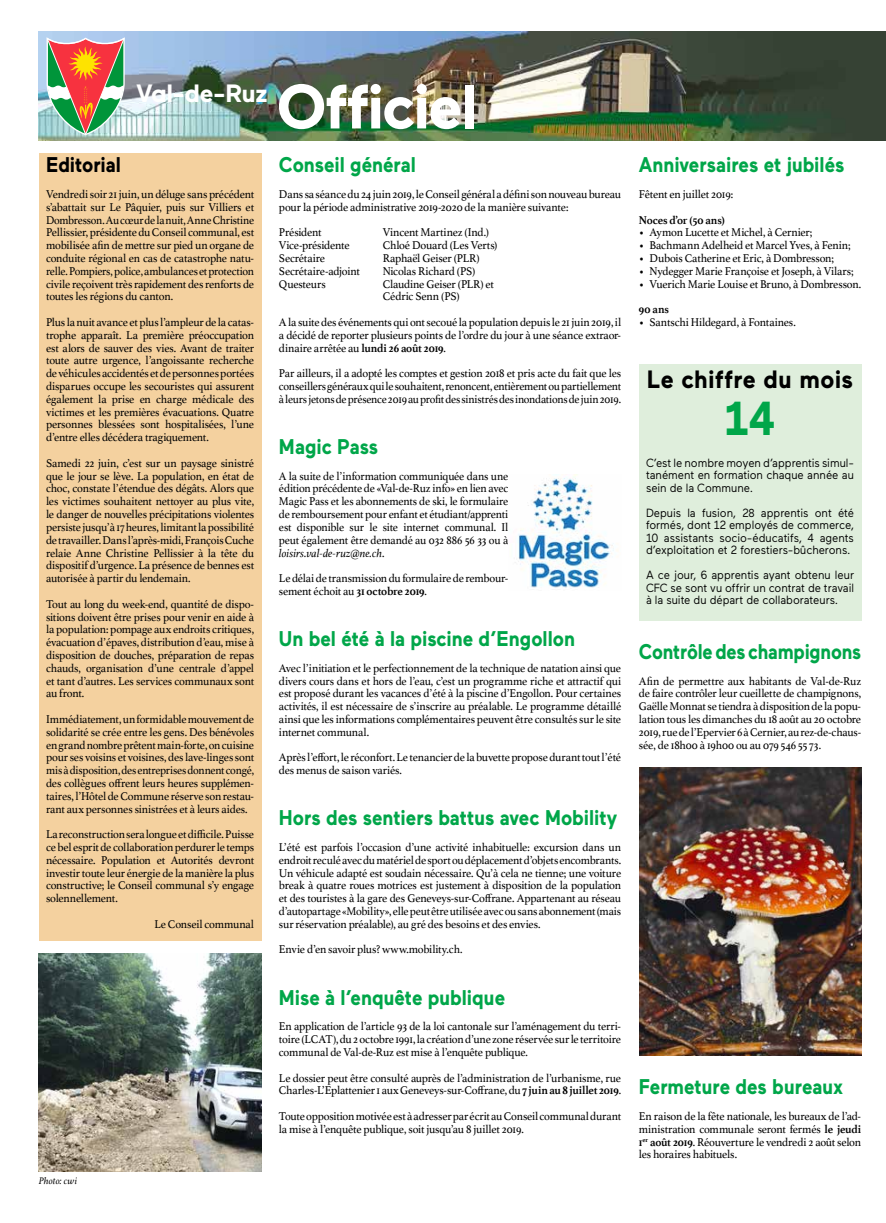
<style>
.page{position:relative;width:886px;height:1223px;background:#fff}
.page>*{position:absolute;margin:0;border:0;box-sizing:border-box;transform-origin:0 0}
.t1{font:700 62.5px "Maax";letter-spacing:-.035em;color:#fff}
.t2{font:700 47.5px "Maax";color:#00a649;scale:.9 1}
.t3{font:700 25px "Maax";letter-spacing:.015em;color:#000;scale:.95 1}
.t4{font:700 25px "Maax";letter-spacing:-.025em;color:#fff}
.t5{font:700 21.25px "Maax";color:#00a649;scale:.9 1}
.t6{font:700 21.25px "Maax";color:#00a649;scale:.87 1}
.t7{font:700 21.25px "Maax";letter-spacing:-.005em;color:#000;scale:.9 1}
.t8{font:11.88px/12.8px "Athelas";letter-spacing:-.02em;color:#000;text-align:justify;scale:.95 1}
.t9{font:11.88px/12.8px "Athelas";letter-spacing:-.02em;color:#000;text-align:justify;scale:.94 1}
.t10{font:11.88px/12.5px "Maax";letter-spacing:-.005em;color:#000;text-align:justify;scale:.95 1}
.t11{font:700 11.88px "Athelas";letter-spacing:-.01em;color:#000;scale:.95 1}
.t12{font:italic 10px "Athelas";letter-spacing:.005em;color:#000;scale:.95 1}
.s1{font-weight:700}
.s2{font-style:italic}
</style>
<div class="page">
<div style="left:39px;top:153px;width:222px;height:787px;background:#f4d19f"></div>
<div style="left:639px;top:364px;width:222px;height:256px;background:#dfeedc"></div>
<img style="left:515px;top:474px;width:103px;height:114px">
<img style="left:39px;top:32px;width:847px;height:108px">
<svg style="left:46px;top:37px;width:79px;height:98px;background:#b09374"></svg>
<img style="left:640px;top:767px;width:222px;height:288px">
<img style="left:39px;top:953px;width:222px;height:218px">
<h3 class="t4" style="left:136px;top:79px;width:133px">Val-de-Ruz</h3>
<h1 class="t1" style="left:276px;top:73px;width:203px">Officiel</h1>
<h3 class="t7" style="left:46px;top:153px;width:85px">Editorial</h3>
<p class="t8" style="left:46px;top:187px;width:221px">Vendredi soir 21 juin, un déluge sans précédent s’abattait sur Le Pâquier, puis sur Villiers et Dombresson. Au cœur de la nuit, Anne Christine Pellissier, présidente du Conseil communal, est mobilisée afin de mettre sur pied un organe de conduite régional en cas de catastrophe natu&shy;relle. Pompiers, police, ambulances et protection civile reçoivent très rapidement des renforts de toutes les régions du canton.</p>
<p class="t8" style="left:46px;top:315px;width:221px">Plus la nuit avance et plus l’ampleur de la catas&shy;trophe apparaît. La première préoccupation est alors de sauver des vies. Avant de traiter toute autre urgence, l’angoissante recherche de véhicules accidentés et de personnes portées disparues occupe les secouristes qui assurent également la prise en charge médicale des victimes et les premières évacuations. Quatre personnes blessées sont hospitalisées, l’une d’entre elles décédera tragiquement.</p>
<p class="t8" style="left:46px;top:456px;width:221px">Samedi 22 juin, c’est sur un paysage sinistré que le jour se lève. La population, en état de choc, constate l’étendue des dégâts. Alors que les victimes souhaitent nettoyer au plus vite, le danger de nouvelles précipitations violentes persiste jusqu’à 17 heures, limitant la possibilité de travailler. Dans l’après-midi, François Cuche relaie Anne Christine Pellissier à la tête du dispositif d’urgence. La présence de bennes est autorisée à partir du lendemain.</p>
<p class="t8" style="left:46px;top:597px;width:221px">Tout au long du week-end, quantité de dispo&shy;sitions doivent être prises pour venir en aide à la population: pompage aux endroits critiques, évacuation d’épaves, distribution d’eau, mise à disposition de douches, préparation de repas chauds, organisation d’une centrale d’appel et tant d’autres. Les services communaux sont au front.</p>
<p class="t8" style="left:46px;top:712px;width:221px">Immédiatement, un formidable mouvement de solidarité se crée entre les gens. Des bénévoles en grand nombre prêtent main-forte, on cuisine pour ses voisins et voisines, des lave-linges sont mis à disposition, des entreprises donnent congé, des collègues offrent leurs heures supplémen&shy;taires, l’Hôtel de Commune réserve son restau&shy;rant aux personnes sinistrées et à leurs aides.</p>
<p class="t9" style="left:46px;top:827px;width:223px">La reconstruction sera longue et difficile. Puisse ce bel esprit de collaboration perdurer le temps nécessaire. Population et Autorités devront investir toute leur énergie de la manière la plus constructive; le Conseil communal s’y engage solennellement.</p>
<p class="t8" style="left:154px;top:917px;width:107px">Le Conseil communal</p>
<p class="t12" style="left:39px;top:1172px;width:42px">Photo: cwi</p>
<h3 class="t5" style="left:279px;top:153px;width:154px">Conseil général</h3>
<p class="t8" style="left:279px;top:187px;width:362px">Dans sa séance du 24 juin 2019, le Conseil général a défini son nouveau bureau pour la période administrative 2019-2020 de la manière suivante:</p>
<p class="t8" style="left:279px;top:226px;width:46px">Président</p>
<p class="t8" style="left:383px;top:226px;width:113px">Vincent Martinez (Ind.)</p>
<p class="t8" style="left:279px;top:238px;width:76px">Vice-présidente</p>
<p class="t8" style="left:383px;top:238px;width:122px">Chloé Douard (Les Verts)</p>
<p class="t8" style="left:279px;top:251px;width:50px">Secrétaire</p>
<p class="t8" style="left:383px;top:251px;width:103px">Raphaël Geiser (PLR)</p>
<p class="t8" style="left:279px;top:264px;width:87px">Secrétaire-adjoint</p>
<p class="t8" style="left:383px;top:264px;width:99px">Nicolas Richard (PS)</p>
<p class="t8" style="left:279px;top:277px;width:51px">Questeurs</p>
<p class="t8" style="left:383px;top:277px;width:119px">Claudine Geiser (PLR) et<br>Cédric Senn (PS)</p>
<p class="t8" style="left:279px;top:315px;width:362px">A la suite des événements qui ont secoué la population depuis le 21 juin 2019, il a décidé de reporter plusieurs points de l’ordre du jour à une séance extraor&shy;dinaire arrêtée au <span class="s1">lundi 26 août 2019</span>.</p>
<p class="t8" style="left:279px;top:366px;width:362px">Par ailleurs, il a adopté les comptes et gestion 2018 et pris acte du fait que les conseillers généraux qui le souhaitent, renoncent, entièrement ou partiellement à leurs jetons de présence 2019 au profit des sinistrés des inondations de juin 2019.</p>
<h3 class="t5" style="left:279px;top:435px;width:112px">Magic Pass</h3>
<p class="t9" style="left:279px;top:469px;width:245px">A la suite de l’information communiquée dans une édition précédente de «Val-de-Ruz info» en lien avec Magic Pass et les abonnements de ski, le formulaire de remboursement pour enfant et étudiant/apprenti est disponible sur le site internet communal. Il peut également être demandé au 032 886 56 33 ou à <span class="s2">loisirs.val-de-ruz@ne.ch</span>.</p>
<p class="t8" style="left:279px;top:571px;width:243px">Le délai de transmission du formulaire de rembour&shy;sement échoit au <span class="s1">31 octobre 2019</span>.</p>
<h3 class="t5" style="left:279px;top:627px;width:330px">Un bel été à la piscine d’Engollon</h3>
<p class="t8" style="left:279px;top:661px;width:362px">Avec l’initiation et le perfectionnement de la technique de natation ainsi que divers cours dans et hors de l’eau, c’est un programme riche et attractif qui est proposé durant les vacances d’été à la piscine d’Engollon. Pour certaines activités, il est nécessaire de s’inscrire au préalable. Le programme détaillé ainsi que les informations complémentaires peuvent être consultés sur le site internet communal.</p>
<p class="t8" style="left:279px;top:750px;width:362px">Après l’effort, le réconfort. Le tenancier de la buvette propose durant tout l’été des menus de saison variés.</p>
<h3 class="t5" style="left:279px;top:806px;width:377px">Hors des sentiers battus avec Mobility</h3>
<p class="t8" style="left:279px;top:840px;width:362px">L’été est parfois l’occasion d’une activité inhabituelle: excursion dans un endroit reculé avec du matériel de sport ou déplacement d’objets encombrants.<br>Un véhicule adapté est soudain nécessaire. Qu’à cela ne tienne; une voiture break à quatre roues motrices est justement à disposition de la population et des touristes à la gare des Geneveys-sur-Coffrane. Appartenant au réseau d’autopartage «Mobility», elle peut être utilisée avec ou sans abonnement (mais sur réservation préalable), au gré des besoins et des envies.</p>
<p class="t8" style="left:279px;top:942px;width:195px">Envie d’en savoir plus? www.mobility.ch.</p>
<h3 class="t5" style="left:279px;top:985px;width:253px">Mise à l’enquête publique</h3>
<p class="t8" style="left:279px;top:1019px;width:362px">En application de l’article 93 de la loi cantonale sur l’aménagement du terri&shy;toire (LCAT), du 2 octobre 1991, la création d’une zone réservée sur le territoire communal de Val-de-Ruz est mise à l’enquête publique.</p>
<p class="t8" style="left:279px;top:1070px;width:362px">Le dossier peut être consulté auprès de l’administration de l’urbanisme, rue<br>Charles-L’Eplattenier 1 aux Geneveys-sur-Coffrane, du <span class="s1">7 juin au 8 juillet 2019</span>.</p>
<p class="t8" style="left:279px;top:1109px;width:362px">Toute opposition motivée est à adresser par écrit au Conseil communal durant la mise à l’enquête publique, soit jusqu’au 8 juillet 2019.</p>
<h3 class="t5" style="left:639px;top:153px;width:230px">Anniversaires et jubilés</h3>
<p class="t8" style="left:639px;top:187px;width:101px">Fêtent en juillet 2019:</p>
<p class="t11" style="left:639px;top:210px;width:92px">Noces d’or (50 ans)</p>
<p class="t8" style="left:639px;top:226px;width:184px">• Aymon Lucette et Michel, à Cernier;</p>
<p class="t8" style="left:639px;top:238px;width:224px">• Bachmann Adelheid et Marcel Yves, à Fenin;</p>
<p class="t8" style="left:639px;top:251px;width:207px">• Dubois Catherine et Eric, à Dombresson;</p>
<p class="t8" style="left:639px;top:264px;width:227px">• Nydegger Marie Françoise et Joseph, à Vilars;</p>
<p class="t8" style="left:639px;top:277px;width:235px">• Vuerich Marie Louise et Bruno, à Dombresson.</p>
<p class="t11" style="left:639px;top:300px;width:33px">90 ans</p>
<p class="t8" style="left:639px;top:315px;width:167px">• Santschi Hildegard, à Fontaines.</p>
<h3 class="t3" style="left:647px;top:365px;width:218px">Le chiffre du mois</h3>
<h2 class="t2" style="left:724px;top:393px;width:59px">14</h2>
<p class="t10" style="left:646px;top:456px;width:221px">C’est le nombre moyen d’apprentis simul&shy;tanément en formation chaque année au sein de la Commune.</p>
<p class="t10" style="left:646px;top:506px;width:220px">Depuis la fusion, 28 apprentis ont été formés, dont 12 employés de commerce, 10 assistants socio-éducatifs, 4 agents d’exploitation et 2 forestiers-bûcherons.</p>
<p class="t10" style="left:646px;top:569px;width:221px">A ce jour, 6 apprentis ayant obtenu leur CFC se sont vu offrir un contrat de travail à la suite du départ de collaborateurs.</p>
<h3 class="t6" style="left:639px;top:640px;width:257px">Contrôle des champignons</h3>
<p class="t8" style="left:639px;top:674px;width:235px">Afin de permettre aux habitants de Val-de-Ruz de faire contrôler leur cueillette de champignons, Gaëlle Monnat se tiendra à disposition de la popu&shy;lation tous les dimanches du 18 août au 20 octobre 2019, rue de l’Epervier 6 à Cernier, au rez-de-chaus&shy;sée, de 18h00 à 19h00 ou au 079 546 55 73.</p>
<h3 class="t5" style="left:639px;top:1075px;width:228px">Fermeture des bureaux</h3>
<p class="t8" style="left:639px;top:1109px;width:235px">En raison de la fête nationale, les bureaux de l’ad&shy;ministration communale seront fermés <span class="s1">le jeudi 1</span><sup>er</sup> <span class="s1">août 2019</span>. Réouverture le vendredi 2 août selon les horaires habituels.</p>
</div>
